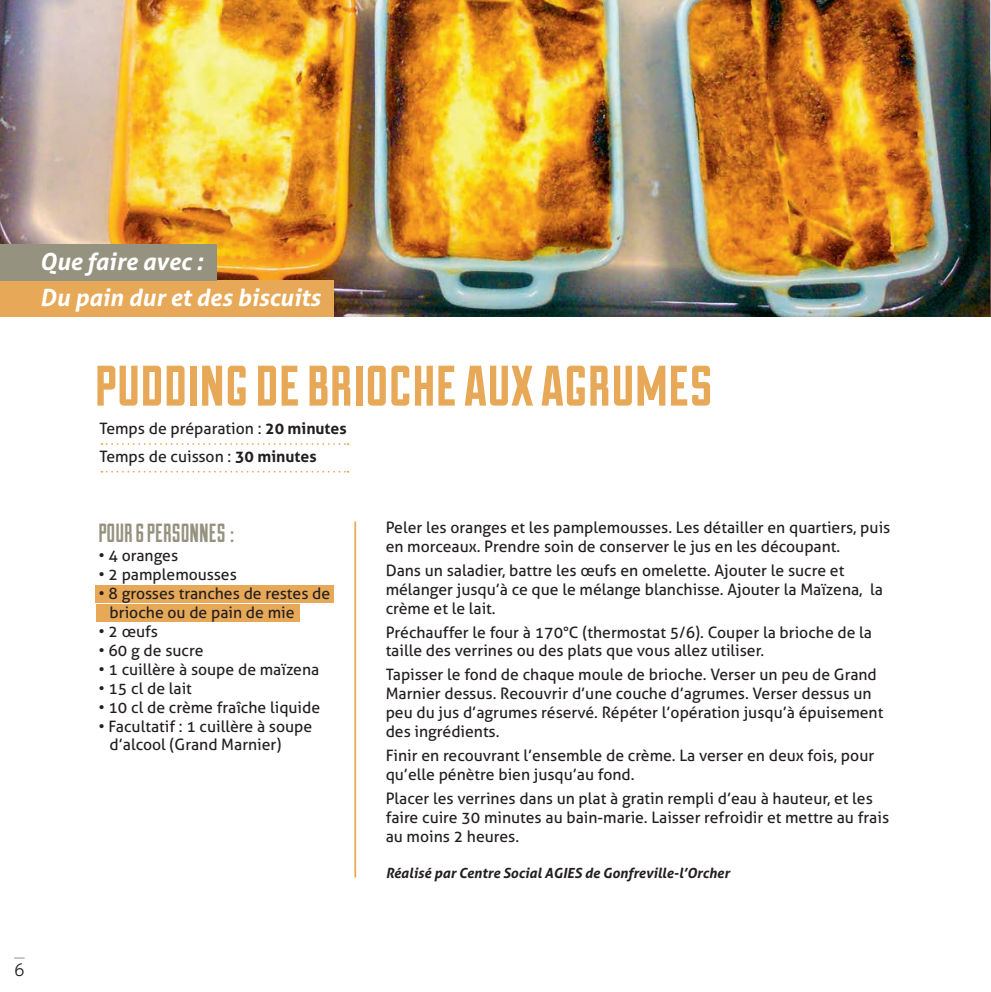
<style>
.page{position:relative;width:991px;height:992px;background:#fff}
.page>*{position:absolute;margin:0;border:0;box-sizing:border-box;transform-origin:0 0}
.t1{font:70px "Duke Fill";color:#e7a857}
.t2{font:26.25px "Duke Fill";color:#95927f}
.t3{font:italic 700 23.62px/36.1px "Aller";color:#fff}
.t4{font:300 17.5px "Aller";color:#231f20}
.t5{font:15.75px/18.9px "Aller";color:#231f20}
.t6{font:italic 700 14px "Aller";color:#231f20}
.s1{font-weight:700}
</style>
<div class="page">
<div style="left:96px;top:585px;width:238px;height:17px;background:#e7a857"></div>
<div style="left:96px;top:604px;width:203px;height:18px;background:#e7a857"></div>
<img style="left:0;top:0;width:991px;height:317px">
<hr style="left:354px;top:521px;width:2px;height:356px;background:#e7a857">
<svg style="left:101px;top:443px;width:247px;height:2px"></svg>
<svg style="left:101px;top:471px;width:247px;height:1px"></svg>
<div style="left:0;top:281px;width:334px;height:36px;background:#e7a857"></div>
<div style="left:0;top:245px;width:216px;height:36px;background:#95927f"></div>
<h3 class="t3" style="left:40px;top:243px;width:282px">Que faire avec :<br>Du pain dur et des biscuits</h3>
<h1 class="t1" style="left:95px;top:341px;width:619px">pudding de brioche aux agrumes</h1>
<p class="t5" style="left:99px;top:414px;width:249px;line-height:28px">Temps de préparation : <span class="s1">20 minutes<br></span>Temps de cuisson : <span class="s1">30 minutes</span></p>
<h2 class="t2" style="left:98px;top:518px;width:137px">POUR 6 PERSONNES :</h2>
<p class="t5" style="left:98px;top:546px;width:81px">• 4 oranges</p>
<p class="t5" style="left:98px;top:565px;width:140px">• 2 pamplemousses</p>
<p class="t5" style="left:109px;top:584px;width:222px;text-indent:-11px">• 8 grosses tranches de restes de brioche ou de pain de mie</p>
<p class="t5" style="left:98px;top:622px;width:61px">• 2 œufs</p>
<p class="t5" style="left:98px;top:640px;width:107px">• 60 g de sucre</p>
<p class="t5" style="left:98px;top:659px;width:222px">• 1 cuillère à soupe de maïzena</p>
<p class="t5" style="left:98px;top:678px;width:95px">• 15 cl de lait</p>
<p class="t5" style="left:98px;top:697px;width:223px">• 10 cl de crème fraîche liquide</p>
<p class="t5" style="left:109px;top:716px;width:204px;text-indent:-11px">• Facultatif : 1 cuillère à soupe d’alcool (Grand Marnier)</p>
<p class="t5" style="left:385px;top:518px;width:506px">Peler les oranges et les pamplemousses. Les détailler en quartiers, puis en morceaux. Prendre soin de conserver le jus en les découpant.</p>
<p class="t5" style="left:385px;top:560px;width:498px">Dans un saladier, battre les œufs en omelette. Ajouter le sucre et mélanger jusqu’à ce que le mélange blanchisse. Ajouter la Maïzena, la crème et le lait.</p>
<p class="t5" style="left:385px;top:622px;width:488px">Préchauffer le four à 170°C (thermostat 5/6). Couper la brioche de la taille des verrines ou des plats que vous allez utiliser.</p>
<p class="t5" style="left:385px;top:665px;width:499px">Tapisser le fond de chaque moule de brioche. Verser un peu de Grand Marnier dessus. Recouvrir d’une couche d’agrumes. Verser dessus un peu du jus d’agrumes réservé. Répéter l’opération jusqu’à épuisement des ingrédients.</p>
<p class="t5" style="left:385px;top:745px;width:490px">Finir en recouvrant l’ensemble de crème. La verser en deux fois, pour qu’elle pénètre bien jusqu’au fond.</p>
<p class="t5" style="left:385px;top:788px;width:505px">Placer les verrines dans un plat à gratin rempli d’eau à hauteur, et les faire cuire 30 minutes au bain-marie. Laisser refroidir et mettre au frais au moins 2 heures.</p>
<p class="t6" style="left:385px;top:863px;width:345px">Réalisé par Centre Social AGIES de Gonfreville-l’Orcher</p>
<p class="t4" style="left:14px;top:959px;width:12px">6</p>
</div>
